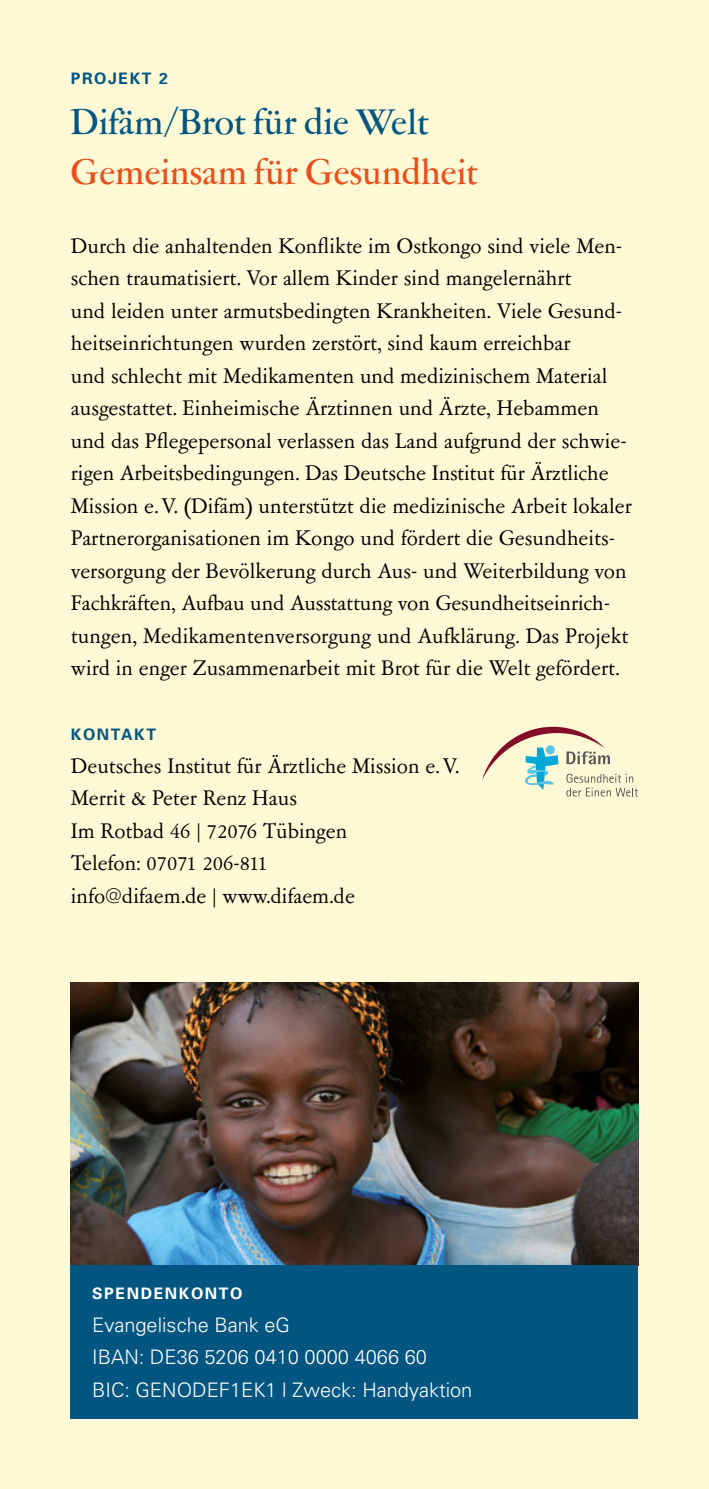
<style>
.page{position:relative;width:709px;height:1489px;background:#fff}
.page>*{position:absolute;margin:0;border:0;box-sizing:border-box;transform-origin:0 0}
.t1{font:500 40px "Garamont Amst SH";letter-spacing:.015em;color:#e94e1b}
.t2{font:500 40px "Garamont Amst SH";letter-spacing:.015em;color:#005681}
.t3{font:23.75px/32.5px "Garamont Amst SB";color:#000}
.t4{font:300 20px/32.5px "Univers";color:#fff}
.t5{font:700 15.75px "Univers";letter-spacing:.1em;color:#005681}
.t6{font:700 15.75px "Univers";letter-spacing:.1em;color:#fff}
</style>
<div class="page">
<div style="left:0;top:0;width:709px;height:1488px;background:#fff9d5"></div>
<img style="left:71px;top:982px;width:567px;height:282px">
<div style="left:71px;top:1264px;width:567px;height:153px;background:#005681"></div>
<svg style="left:482px;top:726px;width:156px;height:70px"></svg>
<p class="t5" style="left:71px;top:68px;width:99px">PROJEKT 2</p>
<h1 class="t2" style="left:71px;top:102px;width:359px">Difäm/Brot für die Welt</h1>
<h1 class="t1" style="left:71px;top:152px;width:408px">Gemeinsam für Gesundheit</h1>
<p class="t3" style="left:71px;top:230px;width:562px">Durch die anhaltenden Konflikte im Ostkongo sind viele Men&shy;schen traumatisiert. Vor allem Kinder sind mangelernährt<br>und leiden unter armutsbedingten Krankheiten. Viele Gesund&shy;heitseinrichtungen wurden zerstört, sind kaum erreichbar<br>und schlecht mit Medikamenten und medizinischem Material ausgestattet. Einheimische Ärztinnen und Ärzte, Hebammen und das Pflegepersonal verlassen das Land aufgrund der schwie&shy;rigen Arbeitsbedingungen. Das Deutsche Institut für Ärztliche Mission e.V. (Difäm) unterstützt die medizinische Arbeit lokaler Partnerorganisationen im Kongo und fördert die Gesundheits&shy;versorgung der Bevölkerung durch Aus- und Weiterbildung von Fachkräften, Aufbau und Ausstattung von Gesundheitseinrich&shy;tungen, Medikamentenversorgung und Aufklärung. Das Projekt wird in enger Zusammenarbeit mit Brot für die Welt gefördert.</p>
<p class="t5" style="left:71px;top:724px;width:87px">KONTAKT</p>
<p class="t3" style="left:71px;top:750px;width:390px">Deutsches Institut für Ärztliche Mission e.V.<br>Merrit &amp; Peter Renz Haus<br>Im Rotbad 46 | 72076 Tübingen<br>Telefon: 07071 206-811<br>info@difaem.de | www.difaem.de</p>
<p class="t6" style="left:92px;top:1283px;width:152px">SPENDENKONTO</p>
<p class="t4" style="left:92px;top:1307px;width:382px">Evangelische Bank eG<br>IBAN: DE36 5206 0410 0000 4066 60<br>BIC: GENODEF1EK1 | Zweck: Handyaktion</p>
</div>
